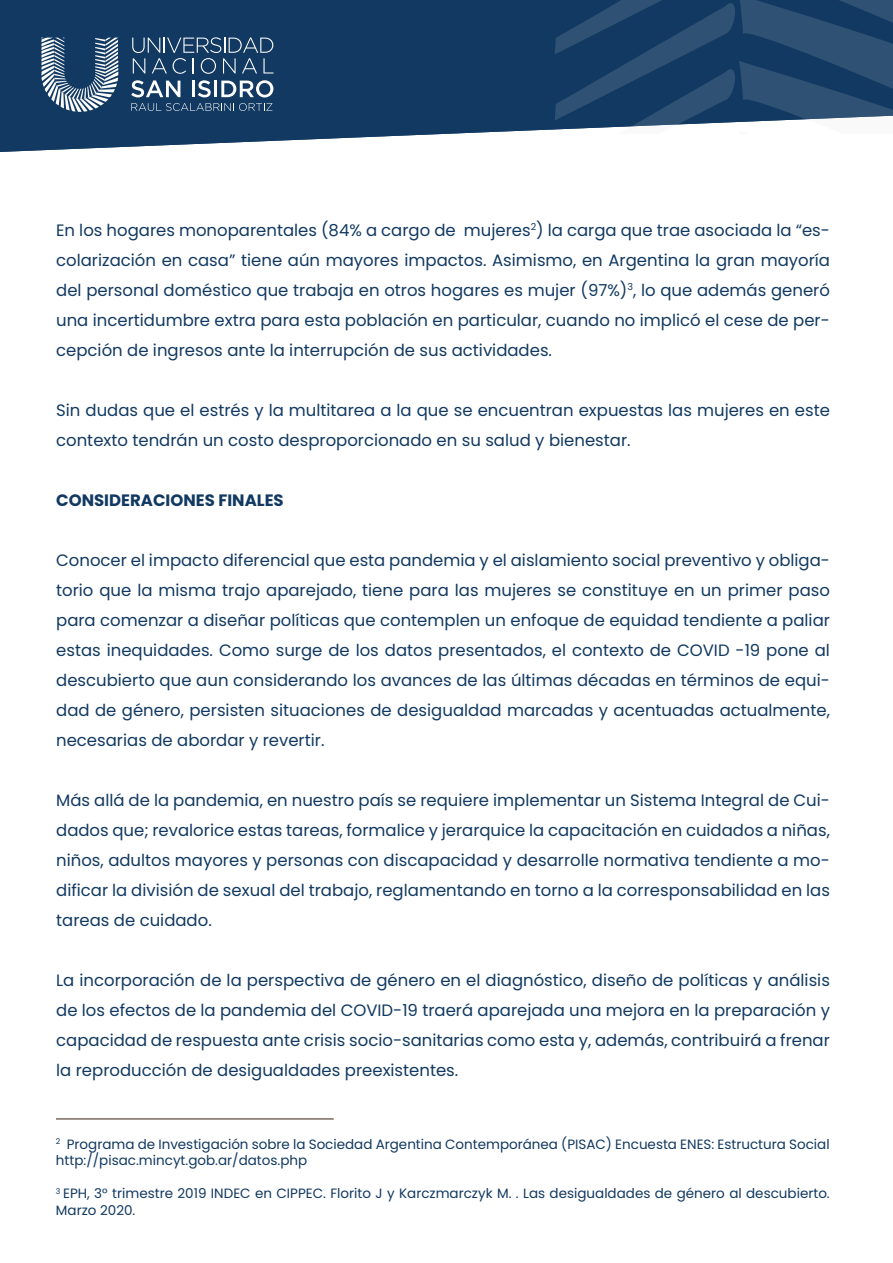
<style>
.page{position:relative;width:893px;height:1263px;background:#fff}
.page>*{position:absolute;margin:0;border:0;box-sizing:border-box;transform-origin:0 0}
.t1{font:16.5px/30px "Poppins";color:#113961;text-align:justify}
.t2{font:700 16.5px "Poppins";color:#113961}
.t3{font:13.5px/16.5px "Poppins";color:#113961}
</style>
<div class="page">
<svg style="left:0;top:0;width:555px;height:152px;background:#294d71"></svg>
<svg style="left:0;top:0;width:118px;height:134px;background:#2b4f72"></svg>
<svg style="left:131px;top:80px;width:49px;height:17px"></svg>
<hr style="left:192px;top:81px;width:3px;height:16px;background:#fff">
<svg style="left:198px;top:80px;width:13px;height:17px"></svg>
<hr style="left:214px;top:81px;width:3px;height:16px;background:#fff">
<svg style="left:221px;top:80px;width:52px;height:17px"></svg>
<svg style="left:132px;top:37px;width:141px;height:37px;background:#355779"></svg>
<svg style="left:131px;top:103px;width:141px;height:8px"></svg>
<svg style="left:555px;top:0;width:338px;height:130px;background:#2a4d71"></svg>
<hr style="left:56px;top:1118px;width:278px;height:1px;background:#3a2111">
<p class="t1" style="left:56px;top:215px;width:775px">En los hogares monoparentales (84% a cargo de mujeres<sup>2</sup>) la carga que trae asociada la “es&shy;colarización en casa” tiene aún mayores impactos. Asimismo, en Argentina la gran mayoría del personal doméstico que trabaja en otros hogares es mujer (97%)<sup>3</sup>, lo que además generó una incertidumbre extra para esta población en particular, cuando no implicó el cese de per&shy;cepción de ingresos ante la interrupción de sus actividades.</p>
<p class="t1" style="left:56px;top:395px;width:775px">Sin dudas que el estrés y la multitarea a la que se encuentran expuestas las mujeres en este contexto tendrán un costo desproporcionado en su salud y bienestar.</p>
<p class="t2" style="left:56px;top:490px;width:229px">CONSIDERACIONES FINALES</p>
<p class="t1" style="left:56px;top:545px;width:775px">Conocer el impacto diferencial que esta pandemia y el aislamiento social preventivo y obliga&shy;torio que la misma trajo aparejado, tiene para las mujeres se constituye en un primer paso para comenzar a diseñar políticas que contemplen un enfoque de equidad tendiente a paliar estas inequidades. Como surge de los datos presentados, el contexto de COVID -19 pone al descubierto que aun considerando los avances de las últimas décadas en términos de equi&shy;dad de género, persisten situaciones de desigualdad marcadas y acentuadas actualmente, necesarias de abordar y revertir.</p>
<p class="t1" style="left:56px;top:785px;width:775px">Más allá de la pandemia, en nuestro país se requiere implementar un Sistema Integral de Cui&shy;dados que; revalorice estas tareas, formalice y jerarquice la capacitación en cuidados a niñas, niños, adultos mayores y personas con discapacidad y desarrolle normativa tendiente a mo&shy;dificar la división de sexual del trabajo, reglamentando en torno a la corresponsabilidad en las tareas de cuidado.</p>
<p class="t1" style="left:56px;top:965px;width:775px">La incorporación de la perspectiva de género en el diagnóstico, diseño de políticas y análisis de los efectos de la pandemia del COVID-19 traerá aparejada una mejora en la preparación y capacidad de respuesta ante crisis socio-sanitarias como esta y, además, contribuirá a frenar la reproducción de desigualdades preexistentes.</p>
<p class="t3" style="left:56px;top:1136px;width:775px"><sup>2</sup> Programa de Investigación sobre la Sociedad Argentina Contemporánea (PISAC) Encuesta ENES: Estructura Social http://pisac.mincyt.gob.ar/datos.php</p>
<p class="t3" style="left:56px;top:1185px;width:775px"><sup>3</sup> EPH, 3° trimestre 2019 INDEC en CIPPEC. Florito J y Karczmarczyk M. . Las desigualdades de género al descubierto.<br>Marzo 2020.</p>
</div>
